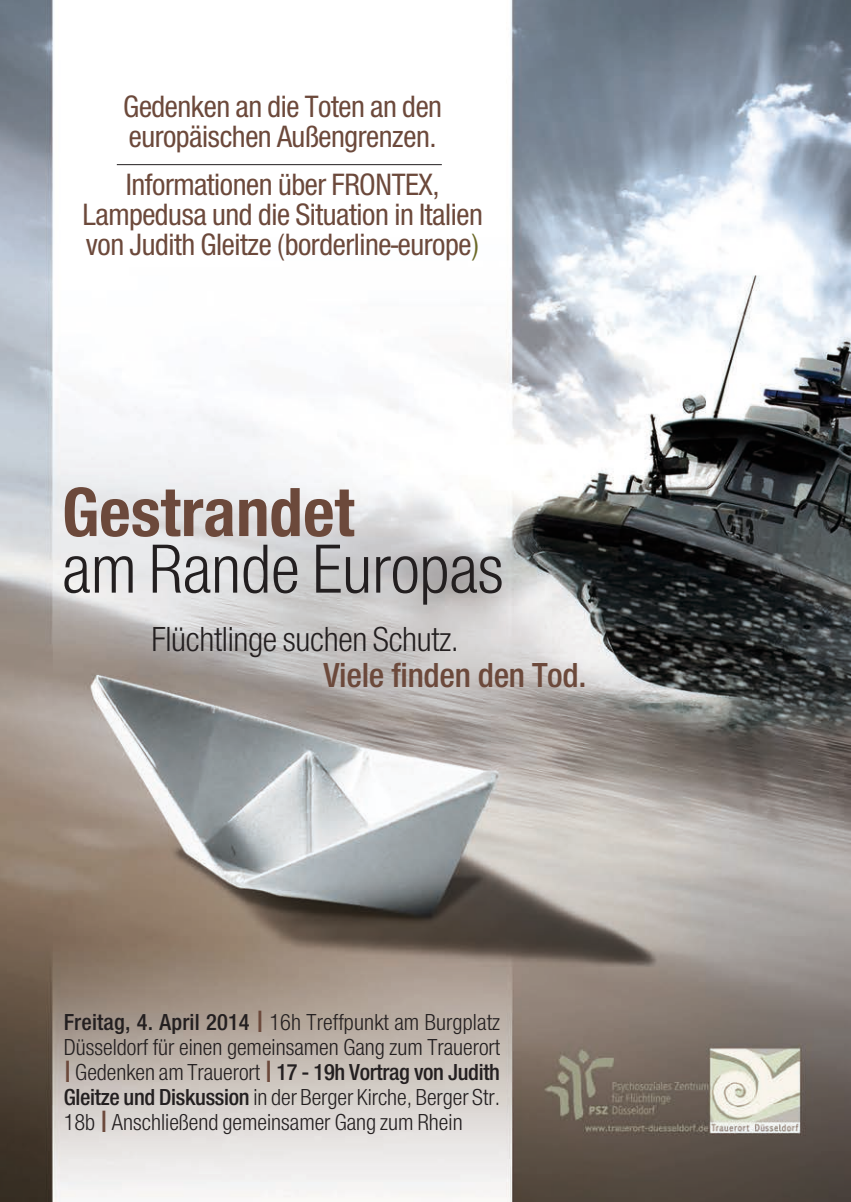
<style>
.page{position:relative;width:851px;height:1202px;background:#fff}
.page>*{position:absolute;margin:0;border:0;box-sizing:border-box;transform-origin:0 0}
.t1{font:300 72px "CF Helvetica Cond";color:#231f20}
.t2{font:700 72px "CF Helvetica Cond";color:#6c493b}
.t3{font:300 36px "CF Helvetica Cond";letter-spacing:-.01em;color:#231f20}
.t4{font:500 36px "CF Helvetica Cond";letter-spacing:-.01em;color:#6c493b}
.t5{font:32px/30px "CF Helvetica Cond";letter-spacing:-.015em;color:#6c493b}
.t6{font:300 24px/25px "CF Helvetica Cond";color:#231f20;text-align:justify}
.s1{color:#6d6a28}
.s2{font-weight:500}
.s3{font-family:"CF Helvetica";font-weight:400;font-size:32px;color:#6c493b}
</style>
<div class="page">
<img style="left:0;top:0;width:850px;height:1202px">
<hr style="left:117px;top:164px;width:325px;height:1px;background:#231f20">
<h3 class="t5" style="left:123px;top:91px;width:320px">Gedenken an die Toten an den europäischen Außengrenzen.</h3>
<h3 class="t5" style="left:82px;top:169px;width:402px;text-align:center">Informationen über FRONTEX,<br>Lampedusa und die Situation in Italien von Judith Gleitze (borderline-europe<span class="s1">)</span></h3>
<h1 class="t2" style="left:62px;top:474px;width:294px">Gestrandet</h1>
<h1 class="t1" style="left:62px;top:530px;width:443px">am Rande Europas</h1>
<h2 class="t3" style="left:151px;top:620px;width:309px">Flüchtlinge suchen Schutz.</h2>
<h2 class="t4" style="left:323px;top:656px;width:264px">Viele finden den Tod.</h2>
<p class="t6" style="left:64px;top:1009px;width:438px"><span class="s2">Freitag, 4. April 2014</span> <span class="s3">Ι</span> 16h Treffpunkt am Burgplatz Düsseldorf für einen gemeinsamen Gang zum Trauerort <span class="s3">Ι</span> Gedenken am Trauerort <span class="s3">Ι</span> <span class="s2">17 - 19h Vortrag von Judith Gleitze und Diskussion</span> in der Berger Kirche, Berger Str.<br>18b <span class="s3">Ι</span> Anschließend gemeinsamer Gang zum Rhein</p>
</div>
